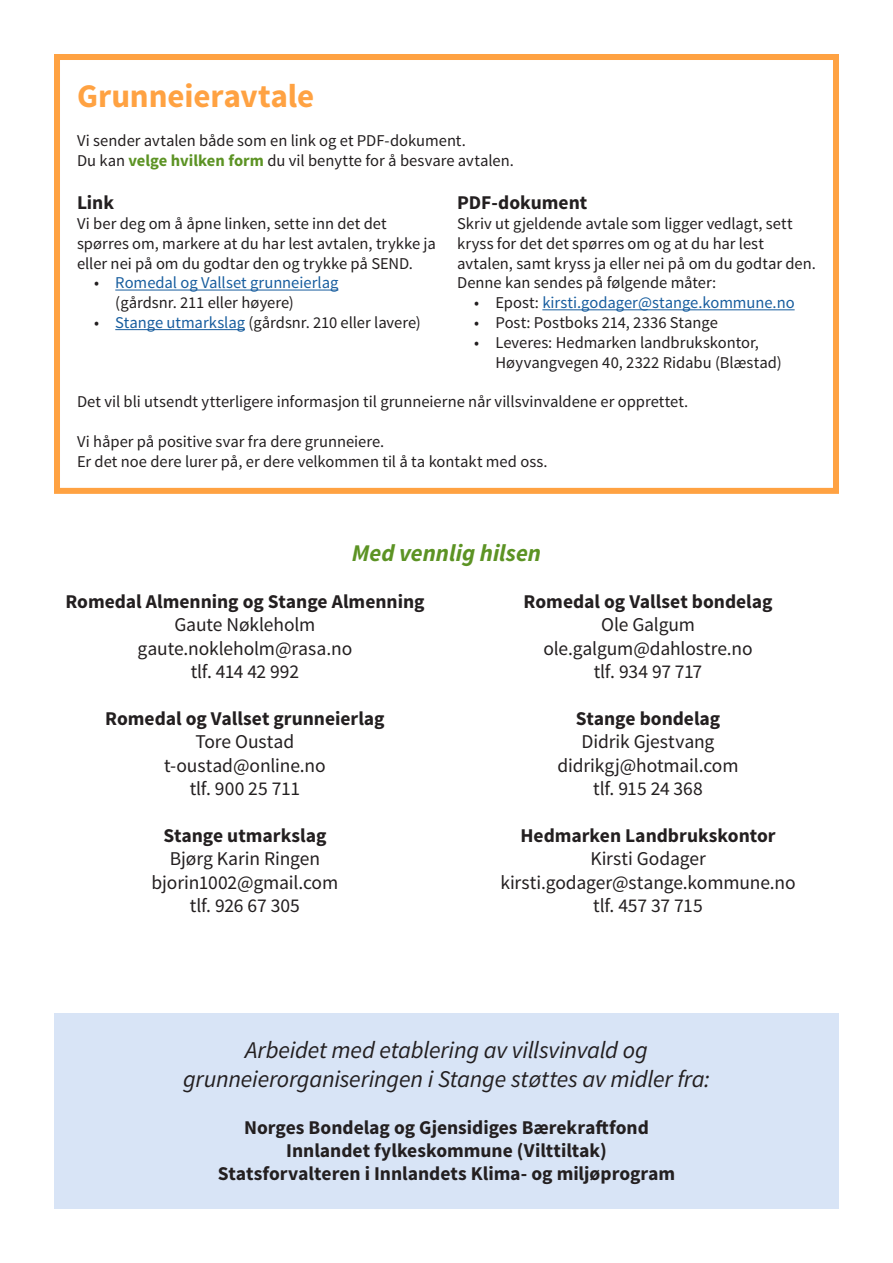
<style>
.page{position:relative;width:893px;height:1263px;background:#fff}
.page>*{position:absolute;margin:0;border:0;box-sizing:border-box;transform-origin:0 0}
.Underoverskrift{font:700 33px "Source Sans Pro";letter-spacing:-.005em;color:#ffa242}
.t1{font:italic 24px/28.8px "Source Sans Pro";letter-spacing:-.01em;color:#231f20;text-align:center}
.Brødtekst{font:italic 700 24px "Source Sans Pro";color:#5c9324}
.t2{font:19.5px "Source Sans Pro";letter-spacing:-.01em;color:#231f20}
.Overskrift_i_tekst{font:700 19.5px "Source Sans Pro";color:#231f20}
.Brødtekst-2{font:16.5px/19.8px "Source Sans Pro";color:#231f20}
.t3{font:16.5px/19.8px "Source Sans Pro";color:#175d9e}
.s1{font-weight:700;color:#5c9324}
.s2{color:#231f20}
.s3{color:#175d9e}
</style>
<div class="page">
<hr style="left:115px;top:290px;width:223px;height:1px;background:#175d9e">
<hr style="left:115px;top:329px;width:130px;height:1px;background:#175d9e">
<hr style="left:542px;top:309px;width:253px;height:1px;background:#175d9e">
<div style="left:54px;top:54px;width:785px;height:440px;border:6px solid #ffa242"></div>
<div style="left:54px;top:1013px;width:785px;height:196px;background:#d8e4f6"></div>
<p class="Underoverskrift" style="left:77px;top:74px;width:239px">Grunneieravtale</p>
<p class="Brødtekst-2" style="left:77px;top:131px;width:438px">Vi sender avtalen både som en link og et PDF-dokument.<br>Du kan <span class="s1">velge hvilken form</span> du vil benytte for å besvare avtalen.</p>
<p class="Overskrift_i_tekst" style="left:77px;top:190px;width:39px">Link</p>
<p class="Brødtekst-2" style="left:77px;top:214px;width:360px">Vi ber deg om å åpne linken, sette inn det det spørres om, markere at du har lest avtalen, trykke ja eller nei på om du godtar den og trykke på SEND.</p>
<p class="t3" style="left:115px;top:273px;width:225px;text-indent:-21px"><span class="s2">•</span> Romedal og Vallset grunneierlag <span class="s2">(gårdsnr. 211 eller høyere)</span></p>
<p class="Brødtekst-2" style="left:94px;top:313px;width:328px">• <span class="s3">Stange utmarkslag</span> (gårdsnr. 210 eller lavere)</p>
<p class="Overskrift_i_tekst" style="left:457px;top:190px;width:132px">PDF-dokument</p>
<p class="Brødtekst-2" style="left:457px;top:214px;width:360px">Skriv ut gjeldende avtale som ligger vedlagt, sett kryss for det det spørres om og at du har lest avtalen, samt kryss ja eller nei på om du godtar den.<br>Denne kan sendes på følgende måter:</p>
<p class="t3" style="left:474px;top:293px;width:322px"><span class="s2">• Epost:</span> kirsti.godager@stange.kommune.no</p>
<p class="Brødtekst-2" style="left:474px;top:313px;width:245px">• Post: Postboks 214, 2336 Stange</p>
<p class="Brødtekst-2" style="left:495px;top:333px;width:288px;text-indent:-21px">• Leveres: Hedmarken landbrukskontor,<br>Høyvangvegen 40, 2322 Ridabu (Blæstad)</p>
<p class="Brødtekst-2" style="left:77px;top:392px;width:613px">Det vil bli utsendt ytterligere informasjon til grunneierne når villsvinvaldene er opprettet.</p>
<p class="Brødtekst-2" style="left:77px;top:432px;width:472px">Vi håper på positive svar fra dere grunneiere.<br>Er det noe dere lurer på, er dere velkommen til å ta kontakt med oss.</p>
<p class="Brødtekst" style="left:352px;top:538px;width:191px">Med vennlig hilsen</p>
<p class="Overskrift_i_tekst" style="left:65px;top:589px;width:361px">Romedal Almenning og Stange Almenning</p>
<p class="t2" style="left:174px;top:613px;width:142px">Gaute Nøkleholm</p>
<p class="t2" style="left:138px;top:636px;width:216px">gaute.nokleholm@rasa.no</p>
<p class="t2" style="left:191px;top:659px;width:110px">tlf. 414 42 992</p>
<p class="Overskrift_i_tekst" style="left:105px;top:706px;width:281px">Romedal og Vallset grunneierlag</p>
<p class="t2" style="left:196px;top:730px;width:100px">Tore Oustad</p>
<p class="t2" style="left:164px;top:753px;width:163px">t-oustad@online.no</p>
<p class="t2" style="left:190px;top:776px;width:112px">tlf. 900 25 711</p>
<p class="Overskrift_i_tekst" style="left:163px;top:823px;width:165px">Stange utmarkslag</p>
<p class="t2" style="left:170px;top:847px;width:152px">Bjørg Karin Ringen</p>
<p class="t2" style="left:152px;top:870px;width:188px">bjorin1002@gmail.com</p>
<p class="t2" style="left:190px;top:893px;width:112px">tlf. 926 67 305</p>
<p class="Overskrift_i_tekst" style="left:524px;top:589px;width:250px">Romedal og Vallset bondelag</p>
<p class="t2" style="left:601px;top:613px;width:95px">Ole Galgum</p>
<p class="t2" style="left:543px;top:636px;width:211px">ole.galgum@dahlostre.no</p>
<p class="t2" style="left:594px;top:659px;width:110px">tlf. 934 97 717</p>
<p class="Overskrift_i_tekst" style="left:576px;top:706px;width:146px">Stange bondelag</p>
<p class="t2" style="left:582px;top:730px;width:134px">Didrik Gjestvang</p>
<p class="t2" style="left:557px;top:753px;width:183px">didrikgj@hotmail.com</p>
<p class="t2" style="left:593px;top:776px;width:111px">tlf. 915 24 368</p>
<p class="Overskrift_i_tekst" style="left:520px;top:823px;width:257px">Hedmarken Landbrukskontor</p>
<p class="t2" style="left:590px;top:847px;width:117px">Kirsti Godager</p>
<p class="t2" style="left:500px;top:870px;width:297px">kirsti.godager@stange.kommune.no</p>
<p class="t2" style="left:593px;top:893px;width:111px">tlf. 457 37 715</p>
<p class="t1" style="left:183px;top:1036px;width:528px">Arbeidet med etablering av villsvinvald og grunneierorganiseringen i Stange støttes av midler fra:</p>
<p class="Overskrift_i_tekst" style="left:244px;top:1114px;width:406px">Norges Bondelag og Gjensidiges Bærekraftfond</p>
<p class="Overskrift_i_tekst" style="left:286px;top:1138px;width:322px">Innlandet fylkeskommune (Vilttiltak)</p>
<p class="Overskrift_i_tekst" style="left:218px;top:1161px;width:459px">Statsforvalteren i Innlandets Klima- og miljøprogram</p>
</div>
